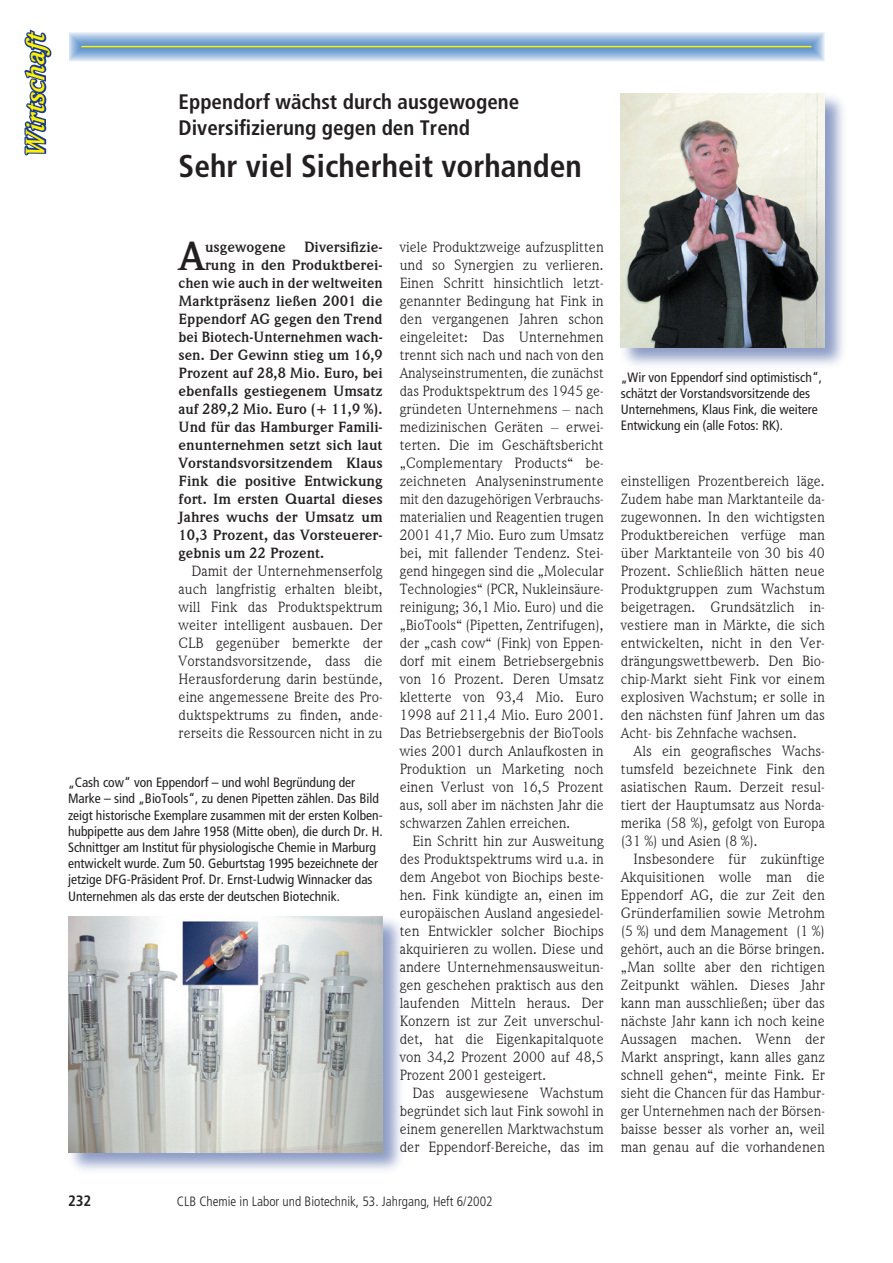
<style>
.page{position:relative;width:893px;height:1263px;background:#fff}
.page>*{position:absolute;margin:0;border:0;box-sizing:border-box;transform-origin:0 0}
.t1{font:700 41.25px "Weidemann IT Cby BT";color:#231f20}
.t2{font:700 condensed 31.5px "Frutiger";color:#231f20}
.t3{font:italic 700 27px "Weidemann IT Cby BT";letter-spacing:-.005em;color:#fff101}
.t4{font:700 condensed 21px/25.2px "Frutiger";color:#231f20}
.t5{font:15px/18px "Weidemann IT Cby BT";color:#231f20;text-align:justify}
.t6{font:700 15px "Weidemann IT Cby BT";color:#231f20}
.t7{font:700 condensed 15px "Frutiger";color:#231f20}
.t8{font:condensed 13.5px/16.2px "Frutiger";color:#231f20}
.t9{font:300 condensed 13.5px "Frutiger";color:#231f20}
</style>
<div class="page">
<svg style="left:116px;top:32px;width:709px;height:29px;background:#9abbd9"></svg>
<hr style="left:81px;top:46px;width:730px;height:1px;background:#fff101">
<svg style="left:24px;top:29px;width:92px;height:127px"></svg>
<div style="left:619px;top:92px;width:231px;height:279px;background:#1a388c;opacity:.5"></div>
<img style="left:621px;top:94px;width:204px;height:253px">
<div style="left:66px;top:915px;width:340px;height:262px;background:#1a388c;opacity:.5"></div>
<img style="left:68px;top:916px;width:315px;height:236px">
<h3 class="t3" style="left:18px;top:156px;width:125px;rotate:-90deg">Wirtschaft</h3>
<h3 class="t4" style="left:179px;top:89px;width:342px">Eppendorf wächst durch ausgewogene<br>Diversifizierung gegen den Trend</h3>
<h2 class="t2" style="left:179px;top:147px;width:405px">Sehr viel Sicherheit vorhanden</h2>
<h1 class="t1" style="left:179px;top:230px;width:28px">A</h1>
<p class="t6" style="left:205px;top:238px;width:179px">usgewogene Diversifizie-</p>
<p class="t6" style="left:205px;top:256px;width:179px">rung in den Produktberei-</p>
<p class="t6" style="left:179px;top:274px;width:206px">chen wie auch in der weltweiten</p>
<p class="t6" style="left:179px;top:292px;width:206px">Marktpräsenz ließen 2001 die</p>
<p class="t6" style="left:179px;top:310px;width:206px">Eppendorf AG gegen den Trend</p>
<p class="t6" style="left:179px;top:328px;width:206px">bei Biotech-Unternehmen wach-</p>
<p class="t6" style="left:179px;top:346px;width:206px">sen. Der Gewinn stieg um 16,9</p>
<p class="t6" style="left:179px;top:364px;width:206px">Prozent auf 28,8 Mio. Euro, bei</p>
<p class="t6" style="left:179px;top:382px;width:206px">ebenfalls gestiegenem Umsatz</p>
<p class="t6" style="left:179px;top:400px;width:206px">auf 289,2 Mio. Euro (+ 11,9 %).</p>
<p class="t6" style="left:179px;top:418px;width:206px">Und für das Hamburger Famili-</p>
<p class="t6" style="left:179px;top:436px;width:206px">enunternehmen setzt sich laut</p>
<p class="t6" style="left:179px;top:454px;width:206px">Vorstandsvorsitzendem Klaus</p>
<p class="t6" style="left:179px;top:472px;width:206px">Fink die positive Entwickung</p>
<p class="t6" style="left:179px;top:490px;width:206px">fort. Im ersten Quartal dieses</p>
<p class="t6" style="left:179px;top:508px;width:206px">Jahres wuchs der Umsatz um</p>
<p class="t6" style="left:179px;top:526px;width:206px">10,3 Prozent, das Vorsteuerer-</p>
<p class="t6" style="left:179px;top:544px;width:147px">gebnis um 22 Prozent.</p>
<p class="t5" style="left:179px;top:562px;width:206px;text-indent:13px">Damit der Unternehmenserfolg auch langfristig erhalten bleibt, will Fink das Produktspektrum weiter intelligent ausbauen. Der CLB gegenüber bemerkte der Vorstandsvorsitzende, dass die Herausforderung darin bestünde, eine angemessene Breite des Pro&shy;duktspektrums zu finden, ande&shy;rerseits die Ressourcen nicht in zu</p>
<p class="t8" style="left:68px;top:774px;width:316px">„Cash cow“ von Eppendorf – und wohl Begründung der Marke – sind „BioTools“, zu denen Pipetten zählen. Das Bild zeigt historische Exemplare zusammen mit der ersten Kolben&shy;hubpipette aus dem Jahre 1958 (Mitte oben), die durch Dr. H.<br>Schnittger am Institut für physiologische Chemie in Marburg entwickelt wurde. Zum 50. Geburtstag 1995 bezeichnete der jetzige DFG-Präsident Prof. Dr. Ernst-Ludwig Winnacker das Unternehmen als das erste der deutschen Biotechnik.</p>
<p class="t5" style="left:400px;top:238px;width:206px">viele Produktzweige aufzusplitten und so Synergien zu verlieren.<br>Einen Schritt hinsichtlich letzt&shy;genannter Bedingung hat Fink in den vergangenen Jahren schon eingeleitet: Das Unternehmen trennt sich nach und nach von den Analyseinstrumenten, die zunächst das Produktspektrum des 1945 ge&shy;gründeten Unternehmens – nach medizinischen Geräten – erwei&shy;terten. Die im Geschäftsbericht „Complementary Products“ be&shy;zeichneten Analyseninstrumente mit den dazugehörigen Verbrauchs&shy;materialien und Reagentien trugen 2001 41,7 Mio. Euro zum Umsatz bei, mit fallender Tendenz. Stei&shy;gend hingegen sind die „Molecular Technologies“ (PCR, Nukleinsäure&shy;reinigung; 36,1 Mio. Euro) und die „BioTools“ (Pipetten, Zentrifugen), der „cash cow“ (Fink) von Eppen&shy;dorf mit einem Betriebsergebnis von 16 Prozent. Deren Umsatz kletterte von 93,4 Mio. Euro 1998 auf 211,4 Mio. Euro 2001.<br>Das Betriebsergebnis der BioTools wies 2001 durch Anlaufkosten in Produktion un Marketing noch einen Verlust von 16,5 Prozent aus, soll aber im nächsten Jahr die schwarzen Zahlen erreichen.</p>
<p class="t5" style="left:400px;top:832px;width:206px;text-indent:13px">Ein Schritt hin zur Ausweitung des Produktspektrums wird u.a. in dem Angebot von Biochips beste&shy;hen. Fink kündigte an, einen im europäischen Ausland angesiedel&shy;ten Entwickler solcher Biochips akquirieren zu wollen. Diese und andere Unternehmensausweitun&shy;gen geschehen praktisch aus den laufenden Mitteln heraus. Der Konzern ist zur Zeit unverschul&shy;det, hat die Eigenkapitalquote von 34,2 Prozent 2000 auf 48,5<br>Prozent 2001 gesteigert.</p>
<p class="t5" style="left:400px;top:1084px;width:206px;text-indent:13px">Das ausgewiesene Wachstum begründet sich laut Fink sowohl in einem generellen Marktwachstum der Eppendorf-Bereiche, das im</p>
<p class="t7" style="left:68px;top:1192px;width:25px">232</p>
<p class="t9" style="left:177px;top:1194px;width:317px">CLB Chemie in Labor und Biotechnik, 53. Jahrgang, Heft 6/2002</p>
<p class="t8" style="left:621px;top:369px;width:203px">„Wir von Eppendorf sind optimistisch“, schätzt der Vorstandsvorsitzende des Unternehmens, Klaus Fink, die weitere Entwickung ein (alle Fotos: RK).</p>
<p class="t5" style="left:621px;top:472px;width:206px">einstelligen Prozentbereich läge.<br>Zudem habe man Marktanteile da&shy;zugewonnen. In den wichtigsten Produktbereichen verfüge man über Marktanteile von 30 bis 40<br>Prozent. Schließlich hätten neue Produktgruppen zum Wachstum beigetragen. Grundsätzlich in&shy;vestiere man in Märkte, die sich entwickelten, nicht in den Ver&shy;drängungswettbewerb. Den Bio&shy;chip-Markt sieht Fink vor einem explosiven Wachstum; er solle in den nächsten fünf Jahren um das Acht- bis Zehnfache wachsen.</p>
<p class="t5" style="left:621px;top:742px;width:206px;text-indent:13px">Als ein geografisches Wachs&shy;tumsfeld bezeichnete Fink den asiatischen Raum. Derzeit resul&shy;tiert der Hauptumsatz aus Norda&shy;merika (58 %), gefolgt von Europa (31 %) und Asien (8 %).</p>
<p class="t5" style="left:621px;top:850px;width:206px;text-indent:13px">Insbesondere für zukünftige Akquisitionen wolle man die Eppendorf AG, die zur Zeit den Gründerfamilien sowie Metrohm (5 %) und dem Management (1 %) gehört, auch an die Börse bringen. „Man sollte aber den richtigen Zeitpunkt wählen. Dieses Jahr kann man ausschließen; über das nächste Jahr kann ich noch keine Aussagen machen. Wenn der Markt anspringt, kann alles ganz schnell gehen“, meinte Fink. Er sieht die Chancen für das Hambur&shy;ger Unternehmen nach der Börsen&shy;baisse besser als vorher an, weil man genau auf die vorhandenen</p>
</div>
